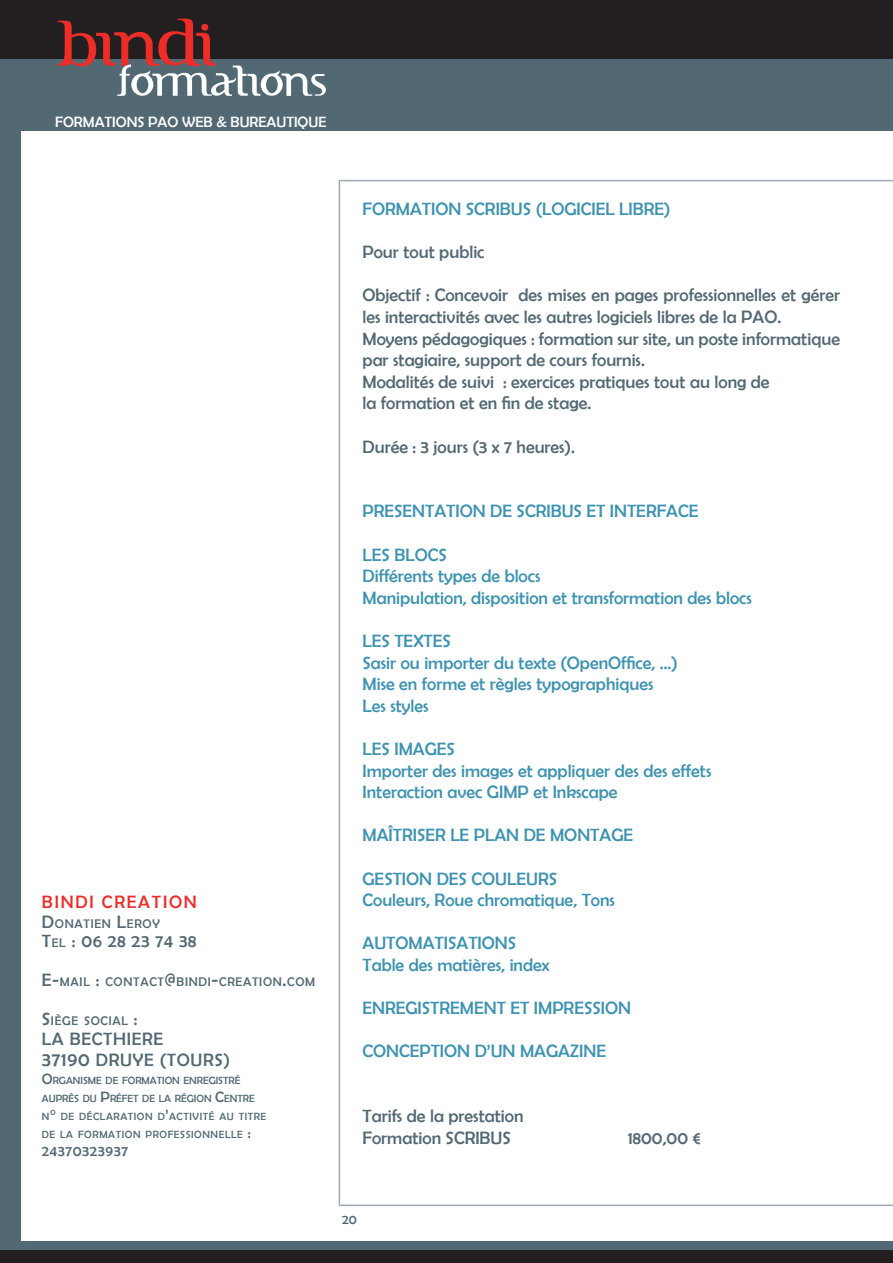
<style>
.page{position:relative;width:893px;height:1263px;background:#fff}
.page>*{position:absolute;margin:0;border:0;box-sizing:border-box;transform-origin:0 0}
.t1{font:75.9px "FTF Indonesiana Serif";color:#ee2d29}
.t2{font:50.7px "FTF Indonesiana Serif";color:#fff}
.TITRES_FORMATION{font:18px "Berlin Sans FB";color:#3d93b2}
.t3{font:18px/21.6px "Berlin Sans FB";color:#526974}
.t4{font:18px/21.6px "Berlin Sans FB";letter-spacing:.04em;color:#526974}
.t5{font:18px "Berlin Sans FB";letter-spacing:.1em;color:#ee2d29}
.t6{font:15px "Berlin Sans FB";color:#fff}
.t7{font:15px "Berlin Sans FB";letter-spacing:.04em;color:#526974}
.t8{font:13.5px "Berlin Sans FB";color:#526974}
.t9{font:12.6px "Berlin Sans FB";letter-spacing:.055em;color:#526974}
.t10{font:10.5px/18px "Berlin Sans FB";color:#526974}
.s1{font-size:18px}
.s2{font-size:12.6px}
.s3{font-style:inherit}
.s4{font-size:19.5px}
.s5{font-size:15px}
</style>
<div class="page">
<div style="left:0;top:54px;width:893px;height:77px;background:#526974"></div>
<div style="left:0;top:0;width:893px;height:59px;background:#231f20"></div>
<div style="left:201px;top:24px;width:7px;height:7px;background:#ee2d29;border-radius:50%"></div>
<hr style="left:340px;top:180px;width:553px;height:1px;background:#9ea7b3">
<hr style="left:339px;top:180px;width:1px;height:1026px;background:#9ea7b3">
<hr style="left:340px;top:1204px;width:553px;height:2px;background:#9ea7b3">
<div style="left:0;top:1242px;width:893px;height:21px;background:#526974"></div>
<div style="left:0;top:1250px;width:893px;height:13px;background:#231f20"></div>
<div style="left:0;top:95px;width:21px;height:1152px;background:#526974"></div>
<h1 class="t1" style="left:56px;top:11px;width:161px">bindi</h1>
<h2 class="t2" style="left:118px;top:59px;width:210px">formations</h2>
<p class="t6" style="left:55px;top:114px;width:273px">FORMATIONS PAO WEB &amp; BUREAUTIQUE</p>
<p class="t5" style="left:42px;top:892px;width:156px">BINDI CREATION</p>
<p class="t9" style="left:42px;top:916px;width:119px"><span class="s1">D</span>ONATIEN <span class="s1">L</span>EROY</p>
<p class="t4" style="left:42px;top:930px;width:156px">T<span class="s2">EL</span> : 06 28 23 74 38</p>
<p class="t9" style="left:42px;top:975px;width:275px"><span class="s1">E-</span>MAIL <span class="s1">:</span> CONTACT<span class="s1">@</span>BINDI<span class="s1">-</span>CREATION<span class="s1">.</span>COM</p>
<p class="t9" style="left:42px;top:1014px;width:97px"><span class="s1">S</span>IÈGE SOCIAL <span class="s1">:</span></p>
<p class="t4" style="left:42px;top:1028px;width:40px">LA BECT</p>
<p class="t4" style="left:42px;top:1028px;width:190px;text-indent:71px"><span class="s3">H</span>IERE<br><span class="s4">37190</span> DRUYE (TOURS)</p>
<p class="t10" style="left:42px;top:1072px;width:226px"><span class="s5">O</span>RGANISME DE FORMATION ENREGISTRÉ AUPRÈS DU <span class="s5">P</span>RÉFET DE LA RÉGION <span class="s5">C</span>ENTRE N<span class="s5">°</span> DE DÉCLARATION D<span class="s5">’</span>ACTIVITÉ AU TITRE DE LA FORMATION PROFESSIONNELLE <span class="s5">:</span></p>
<p class="t7" style="left:42px;top:1143px;width:88px">24370323937</p>
<p class="TITRES_FORMATION" style="left:362px;top:199px;width:309px">FORMATION SCRIBUS (LOGICIEL LIBRE)</p>
<p class="t3" style="left:362px;top:241px;width:124px">Pour tout public</p>
<p class="t3" style="left:362px;top:284px;width:479px">Objectif : Concevoir des mises en pages professionnelles et gérer les interactivités avec les autres logiciels libres de la PAO.</p>
<p class="t3" style="left:362px;top:327px;width:479px">Moyens pédagogiques : formation sur site, un poste informatique par stagiaire, support de cours fournis.</p>
<p class="t3" style="left:362px;top:371px;width:409px">Modalités de suivi : exercices pratiques tout au long de</p>
<p class="t3" style="left:362px;top:392px;width:230px">la formation et en fin de stage.</p>
<p class="t3" style="left:362px;top:435px;width:214px">Durée : 3 jours (3 x 7 heures).</p>
<p class="TITRES_FORMATION" style="left:362px;top:501px;width:337px">PRESENTATION DE SCRIBUS ET INTERFACE</p>
<p class="TITRES_FORMATION" style="left:362px;top:544px;width:86px">LES BLOCS</p>
<p class="TITRES_FORMATION" style="left:362px;top:566px;width:179px">Différents types de blocs</p>
<p class="TITRES_FORMATION" style="left:362px;top:588px;width:391px">Manipulation, disposition et transformation des blocs</p>
<p class="TITRES_FORMATION" style="left:362px;top:631px;width:90px">LES TEXTES</p>
<p class="TITRES_FORMATION" style="left:362px;top:652px;width:317px">Sasir ou importer du texte (OpenOffice, ...)</p>
<p class="TITRES_FORMATION" style="left:362px;top:674px;width:292px">Mise en forme et règles typographiques</p>
<p class="TITRES_FORMATION" style="left:362px;top:696px;width:67px">Les styles</p>
<p class="TITRES_FORMATION" style="left:362px;top:739px;width:94px">LES IMAGES</p>
<p class="TITRES_FORMATION" style="left:362px;top:760px;width:350px">Importer des images et appliquer des des effets</p>
<p class="TITRES_FORMATION" style="left:362px;top:782px;width:257px">Interaction avec GIMP et Inkscape</p>
<p class="TITRES_FORMATION" style="left:362px;top:825px;width:272px">MAÎTRISER LE PLAN DE MONTAGE</p>
<p class="TITRES_FORMATION" style="left:362px;top:868px;width:196px">GESTION DES COULEURS</p>
<p class="TITRES_FORMATION" style="left:362px;top:890px;width:254px">Couleurs, Roue chromatique, Tons</p>
<p class="TITRES_FORMATION" style="left:362px;top:933px;width:155px">AUTOMATISATIONS</p>
<p class="TITRES_FORMATION" style="left:362px;top:955px;width:189px">Table des matières, index</p>
<p class="TITRES_FORMATION" style="left:362px;top:998px;width:270px">ENREGISTREMENT ET IMPRESSION</p>
<p class="TITRES_FORMATION" style="left:362px;top:1041px;width:245px">CONCEPTION D’UN MAGAZINE</p>
<p class="t3" style="left:362px;top:1105px;width:163px">Tarifs de la prestation</p>
<p class="t3" style="left:362px;top:1127px;width:150px">Formation SCRIBUS</p>
<p class="t3" style="left:628px;top:1127px;width:74px">1800,00 €</p>
<p class="t8" style="left:342px;top:1211px;width:16px">20</p>
</div>
